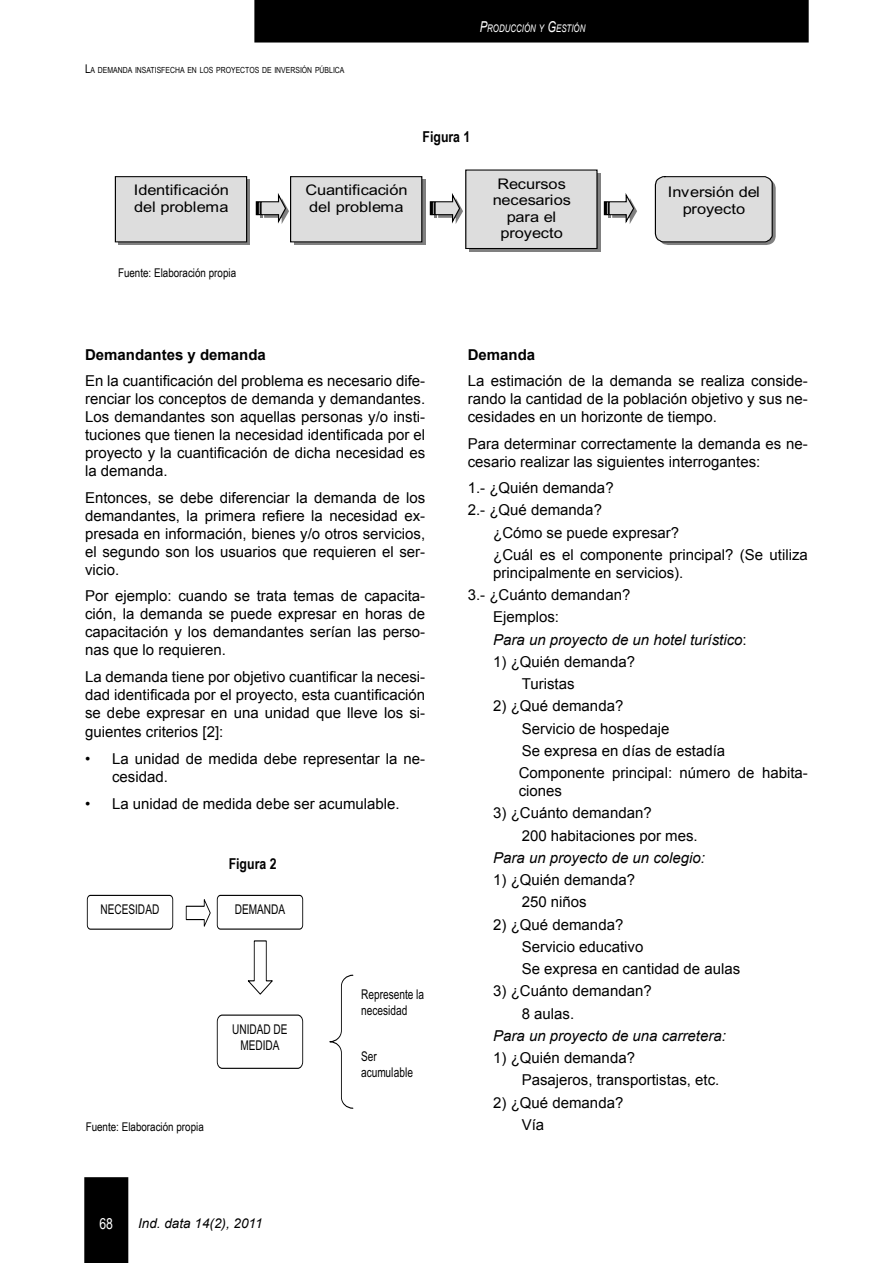
<style>
.page{position:relative;width:893px;height:1263px;background:#fff}
.page>*{position:absolute;margin:0;border:0;box-sizing:border-box;transform-origin:0 0}
.t1{font:15px/18px "Arial";color:#000}
.t2{font:italic 15px "Arial";color:#000}
.t3{font:700 15px "Arial";color:#000}
.t4{font:700 15px "Arial Narrow";color:#000}
.t5{font:15px "Arial Narrow";color:#fff}
.t6{font:14.7px/16.6px "Arial";letter-spacing:-.01em;color:#000;scale:1.12 1}
.t7{font:13.5px/15.6px "Arial";color:#000;scale:.75 1}
.t8{font:italic 13.5px "Arial";color:#000}
.t9{font:12px "Arial Narrow";color:#000}
.t10{font:italic 10.5px "Arial";color:#fff;scale:.75 1}
.t11{font:8.4px "Arial Narrow";color:#000}
.s1{font-size:12px}
.s2{font-size:15px}
.s3{font-style:normal}
</style>
<div class="page">
<div style="left:84px;top:1177px;width:44px;height:86px;background:#000"></div>
<div style="left:254px;top:0;width:555px;height:43px;background:#000"></div>
<svg style="left:119px;top:179px;width:131px;height:66px"></svg>
<div style="left:115px;top:177px;width:132px;height:65px;background:#ddd"></div>
<div style="left:115px;top:176px;width:132px;height:66px;border:1px solid #000"></div>
<svg style="left:294px;top:179px;width:131px;height:66px"></svg>
<div style="left:291px;top:177px;width:131px;height:65px;background:#ddd"></div>
<div style="left:290px;top:176px;width:132px;height:66px;border:1px solid #000"></div>
<div style="left:469px;top:173px;width:131px;height:78px;background:#808080"></div>
<div style="left:466px;top:170px;width:131px;height:78px;background:#ddd"></div>
<div style="left:465px;top:170px;width:133px;height:79px;border:1px solid #000"></div>
<svg style="left:256px;top:194px;width:33px;height:30px"></svg>
<svg style="left:430px;top:194px;width:33px;height:30px"></svg>
<svg style="left:604px;top:194px;width:33px;height:30px"></svg>
<svg style="left:654px;top:176px;width:122px;height:69px;background:#cfcfcf"></svg>
<svg style="left:185px;top:895px;width:118px;height:35px"></svg>
<svg style="left:247px;top:940px;width:26px;height:55px"></svg>
<svg style="left:329px;top:974px;width:25px;height:135px"></svg>
<svg style="left:87px;top:895px;width:87px;height:35px"></svg>
<svg style="left:216px;top:1014px;width:87px;height:55px"></svg>
<p class="t11" style="left:85px;top:63px;width:261px"><span class="s1">L</span>A DEMANDA INSATISFECHA EN LOS PROYECTOS DE INVERSIÓN PÚBLICA</p>
<p class="t10" style="left:480px;top:22px;width:142px"><span class="s2">P</span>RODUCCIÓN Y <span class="s2">G</span>ESTIÓN</p>
<p class="t4" style="left:423px;top:125px;width:49px">Figura 1</p>
<p class="t6" style="left:134px;top:181px;width:86px">Identificación del problema</p>
<p class="t6" style="left:305px;top:181px;width:93px">Cuantificación del problema</p>
<p class="t6" style="left:493px;top:175px;width:71px;text-align:center">Recursos necesarios para el proyecto</p>
<p class="t6" style="left:668px;top:183px;width:84px;line-height:17.1px;text-align:center">Inversión del proyecto</p>
<p class="t9" style="left:118px;top:264px;width:120px">Fuente: Elaboración propia</p>
<p class="t3" style="left:85px;top:344px;width:182px">Demandantes y demanda</p>
<p class="t1" style="left:85px;top:372px;width:342px;text-align:justify">En la cuantificación del problema es necesario dife&shy;renciar los conceptos de demanda y demandantes.<br>Los demandantes son aquellas personas y/o insti&shy;tuciones que tienen la necesidad identificada por el proyecto y la cuantificación de dicha necesidad es la demanda.</p>
<p class="t1" style="left:85px;top:488px;width:342px;text-align:justify">Entonces, se debe diferenciar la demanda de los demandantes, la primera refiere la necesidad ex&shy;presada en información, bienes y/o otros servicios, el segundo son los usuarios que requieren el ser&shy;vicio.</p>
<p class="t1" style="left:85px;top:587px;width:342px;text-align:justify">Por ejemplo: cuando se trata temas de capacita&shy;ción, la demanda se puede expresar en horas de capacitación y los demandantes serían las perso&shy;nas que lo requieren.</p>
<p class="t1" style="left:85px;top:667px;width:342px;text-align:justify">La demanda tiene por objetivo cuantificar la necesi&shy;dad identificada por el proyecto, esta cuantificación se debe expresar en una unidad que lleve los si-</p>
<p class="t1" style="left:85px;top:723px;width:140px">guientes criterios [2]:</p>
<p class="t1" style="left:112px;top:750px;width:315px;text-indent:-27px">• La unidad de medida debe representar la ne&shy;cesidad.</p>
<p class="t1" style="left:85px;top:794px;width:316px">• La unidad de medida debe ser acumulable.</p>
<p class="t4" style="left:229px;top:852px;width:49px">Figura 2</p>
<p class="t7" style="left:101px;top:902px;width:80px">NECESIDAD</p>
<p class="t7" style="left:235px;top:902px;width:69px">DEMANDA</p>
<p class="t9" style="left:86px;top:1118px;width:120px">Fuente: Elaboración propia</p>
<p class="t7" style="left:232px;top:1022px;width:75px;text-align:center">UNIDAD DE<br>MEDIDA</p>
<p class="t5" style="left:99px;top:1213px;width:15px">68</p>
<p class="t8" style="left:138px;top:1215px;width:126px">Ind. data 14(2), 2011</p>
<p class="t7" style="left:361px;top:987px;width:85px">Represente la necesidad</p>
<p class="t7" style="left:361px;top:1049px;width:71px">Ser acumulable</p>
<p class="t3" style="left:468px;top:344px;width:69px">Demanda</p>
<p class="t1" style="left:468px;top:372px;width:342px;text-align:justify">La estimación de la demanda se realiza conside&shy;rando la cantidad de la población objetivo y sus ne&shy;cesidades en un horizonte de tiempo.</p>
<p class="t1" style="left:468px;top:434px;width:342px">Para determinar correctamente la demanda es ne&shy;cesario realizar las siguientes interrogantes:</p>
<p class="t1" style="left:468px;top:479px;width:147px">1.- ¿Quién demanda?</p>
<p class="t1" style="left:468px;top:501px;width:136px">2.- ¿Qué demanda?</p>
<p class="t1" style="left:493px;top:523px;width:187px">¿Cómo se puede expresar?</p>
<p class="t1" style="left:493px;top:546px;width:316px">¿Cuál es el componente principal? (Se utiliza</p>
<p class="t1" style="left:493px;top:564px;width:192px">principalmente en servicios).</p>
<p class="t1" style="left:468px;top:586px;width:164px">3.- ¿Cuánto demandan?</p>
<p class="t1" style="left:493px;top:608px;width:67px">Ejemplos:</p>
<p class="t2" style="left:493px;top:630px;width:255px">Para un proyecto de un hotel turístico<span class="s3">:</span></p>
<p class="t1" style="left:522px;top:651px;width:115px;line-height:22.2px;text-indent:-28px">1) ¿Quién demanda?<br>Turistas</p>
<p class="t1" style="left:519px;top:695px;width:291px;line-height:22.2px;text-indent:-26px">2) ¿Qué demanda?<br>Servicio de hospedaje<br>Se expresa en días de estadía<br>Componente principal: número de habita-</p>
<p class="t1" style="left:519px;top:782px;width:45px">ciones</p>
<p class="t1" style="left:522px;top:802px;width:177px;line-height:22.2px;text-indent:-28px">3) ¿Cuánto demandan?<br>200 habitaciones por mes.</p>
<p class="t2" style="left:493px;top:848px;width:213px">Para un proyecto de un colegio:</p>
<p class="t1" style="left:522px;top:869px;width:115px;line-height:22.2px;text-indent:-28px">1) ¿Quién demanda?<br>250 niños</p>
<p class="t1" style="left:522px;top:913px;width:220px;line-height:22.2px;text-indent:-28px">2) ¿Qué demanda?<br>Servicio educativo<br>Se expresa en cantidad de aulas</p>
<p class="t1" style="left:522px;top:980px;width:131px;line-height:22.2px;text-indent:-28px">3) ¿Cuánto demandan?<br>8 aulas.</p>
<p class="t2" style="left:493px;top:1026px;width:234px">Para un proyecto de una carretera:</p>
<p class="t1" style="left:522px;top:1047px;width:199px;line-height:22.2px;text-indent:-28px">1) ¿Quién demanda?<br>Pasajeros, transportistas, etc.</p>
<p class="t1" style="left:522px;top:1091px;width:103px;line-height:22.2px;text-indent:-28px">2) ¿Qué demanda?<br>Vía</p>
</div>
